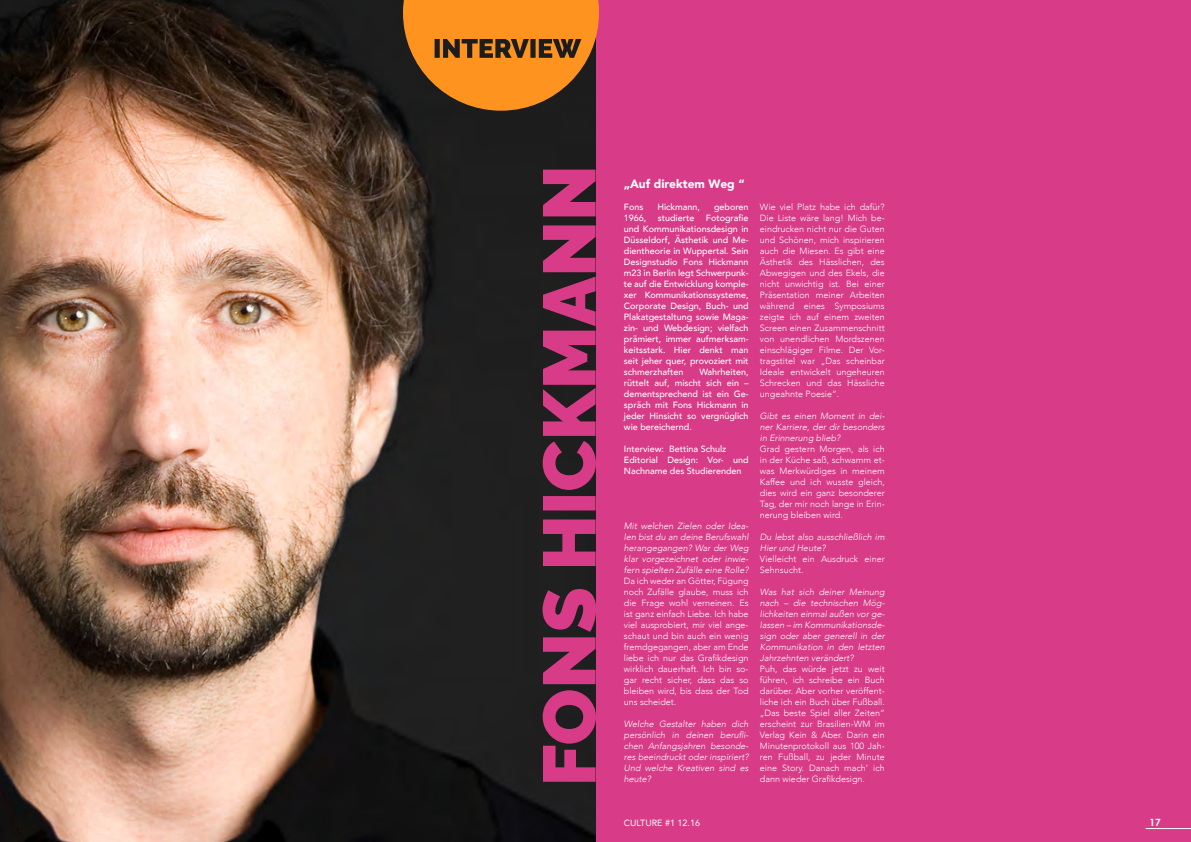
<style>
.page{position:relative;width:1191px;height:842px;background:#fff}
.page>*{position:absolute;margin:0;border:0;box-sizing:border-box;transform-origin:0 0}
.t1{font:900 12px "Avenir";color:#fff}
.t2{font:700 10px "Century Gothic";color:#fff}
.t3{font:300 9px/11px "Avenir";color:#fff;text-align:justify}
.t4{font:500 9px/11px "Avenir";color:#fff;text-align:justify}
.t5{font:italic 300 9px/11px "Avenir";color:#fff;text-align:justify}
.t6{font:9px "Avenir";color:#fff}
</style>
<div class="page">
<div style="left:595px;top:0;width:596px;height:842px;background:#d83b87"></div>
<img style="left:0;top:0;width:595px;height:842px">
<svg style="left:403px;top:0;width:196px;height:111px;background:#c3731f"></svg>
<svg style="left:542px;top:170px;width:54px;height:612px;background:#892f5a"></svg>
<hr style="left:1145px;top:828px;width:46px;height:1px;background:#fff">
<h1 class="t1" style="left:624px;top:173px;width:122px">„Auf direktem Weg “</h1>
<p class="t4" style="left:624px;top:201px;width:21px">Fons</p>
<p class="t4" style="left:657px;top:201px;width:44px">Hickmann,</p>
<p class="t4" style="left:714px;top:201px;width:36px">geboren</p>
<p class="t4" style="left:624px;top:212px;width:24px">1966,</p>
<p class="t4" style="left:658px;top:212px;width:38px">studierte</p>
<p class="t4" style="left:624px;top:212px;width:126px;text-indent:82px">Fotografie und Kommunikationsdesign in Düsseldorf, Ästhetik und Me&shy;dientheorie in Wuppertal. Sein Designstudio Fons Hickmann m23 in Berlin legt Schwerpunk&shy;te auf die Entwicklung komple&shy;xer Kommunikationssysteme, Corporate Design, Buch- und Plakatgestaltung sowie Maga&shy;zin- und Webdesign; vielfach prämiert, immer aufmerksam&shy;keitsstark. Hier denkt man seit jeher quer, provoziert mit schmerzhaften</p>
<p class="t4" style="left:624px;top:366px;width:126px;text-indent:75px">Wahrheiten, rüttelt auf, mischt sich ein – dementsprechend ist ein Ge&shy;spräch mit Fons Hickmann in jeder Hinsicht so vergnüglich wie bereichernd.</p>
<p class="t4" style="left:624px;top:443px;width:126px;text-align:left">Interview: Bettina Schulz<br>Editorial Design: Vor- und<br>Nachname des Studierenden</p>
<p class="t5" style="left:624px;top:520px;width:126px">Mit welchen Zielen oder Idea&shy;len bist du an deine Berufswahl herangegangen? War der Weg klar vorgezeichnet oder inwie&shy;fern spielten Zufälle eine Rolle?</p>
<p class="t3" style="left:624px;top:575px;width:126px">Da ich weder an Götter, Fügung noch Zufälle glaube, muss ich die Frage wohl verneinen. Es ist ganz einfach Liebe. Ich habe viel ausprobiert, mir viel ange&shy;schaut und bin auch ein wenig fremdgegangen, aber am Ende liebe ich nur das Grafikdesign wirklich dauerhaft. Ich bin so&shy;gar recht sicher, dass das so bleiben wird, bis dass der Tod uns scheidet.</p>
<p class="t5" style="left:624px;top:718px;width:126px">Welche Gestalter haben dich persönlich in deinen berufli&shy;chen Anfangsjahren besonde&shy;res beeindruckt oder inspiriert?<br>Und welche Kreativen sind es heute?</p>
<p class="t3" style="left:760px;top:201px;width:126px">Wie viel Platz habe ich dafür?<br>Die Liste wäre lang! Mich be&shy;eindrucken nicht nur die Guten und Schönen, mich inspirieren auch die Miesen. Es gibt eine Ästhetik des Hässlichen, des Abwegigen und des Ekels, die nicht unwichtig ist. Bei einer Präsentation meiner Arbeiten während eines Symposiums zeigte ich auf einem zweiten Screen einen Zusammenschnitt von unendlichen Mordszenen einschlägiger Filme. Der Vor&shy;tragstitel war „Das scheinbar Ideale entwickelt ungeheuren Schrecken und das Hässliche ungeahnte Poesie“.</p>
<p class="t5" style="left:760px;top:410px;width:126px">Gibt es einen Moment in dei&shy;ner Karriere, der dir besonders in Erinnerung blieb?</p>
<p class="t3" style="left:760px;top:443px;width:126px">Grad gestern Morgen, als ich in der Küche saß, schwamm et&shy;was Merkwürdiges in meinem Kaffee und ich wusste gleich, dies wird ein ganz besonderer Tag, der mir noch lange in Erin&shy;nerung bleiben wird.</p>
<p class="t5" style="left:760px;top:531px;width:126px">Du lebst also ausschließlich im<br>Hier und Heute?</p>
<p class="t3" style="left:760px;top:553px;width:126px">Vielleicht ein Ausdruck einer<br>Sehnsucht.</p>
<p class="t5" style="left:760px;top:586px;width:126px">Was hat sich deiner Meinung nach – die technischen Mög&shy;lichkeiten einmal außen vor ge&shy;lassen – im Kommunikationsde&shy;sign oder aber generell in der Kommunikation in den letzten Jahrzehnten verändert?</p>
<p class="t3" style="left:760px;top:663px;width:126px">Puh, das würde jetzt zu weit führen, ich schreibe ein Buch darüber. Aber vorher veröffent&shy;liche ich ein Buch über Fußball. „Das beste Spiel aller Zeiten“ erscheint zur Brasilien-WM im Verlag Kein &amp; Aber. Darin ein Minutenprotokoll aus 100 Jah&shy;ren Fußball, zu jeder Minute eine Story. Danach mach’ ich dann wieder Grafikdesign.</p>
<p class="t6" style="left:624px;top:815px;width:78px">CULTURE #1 12.16</p>
<p class="t2" style="left:1149px;top:816px;width:13px">17</p>
</div>
